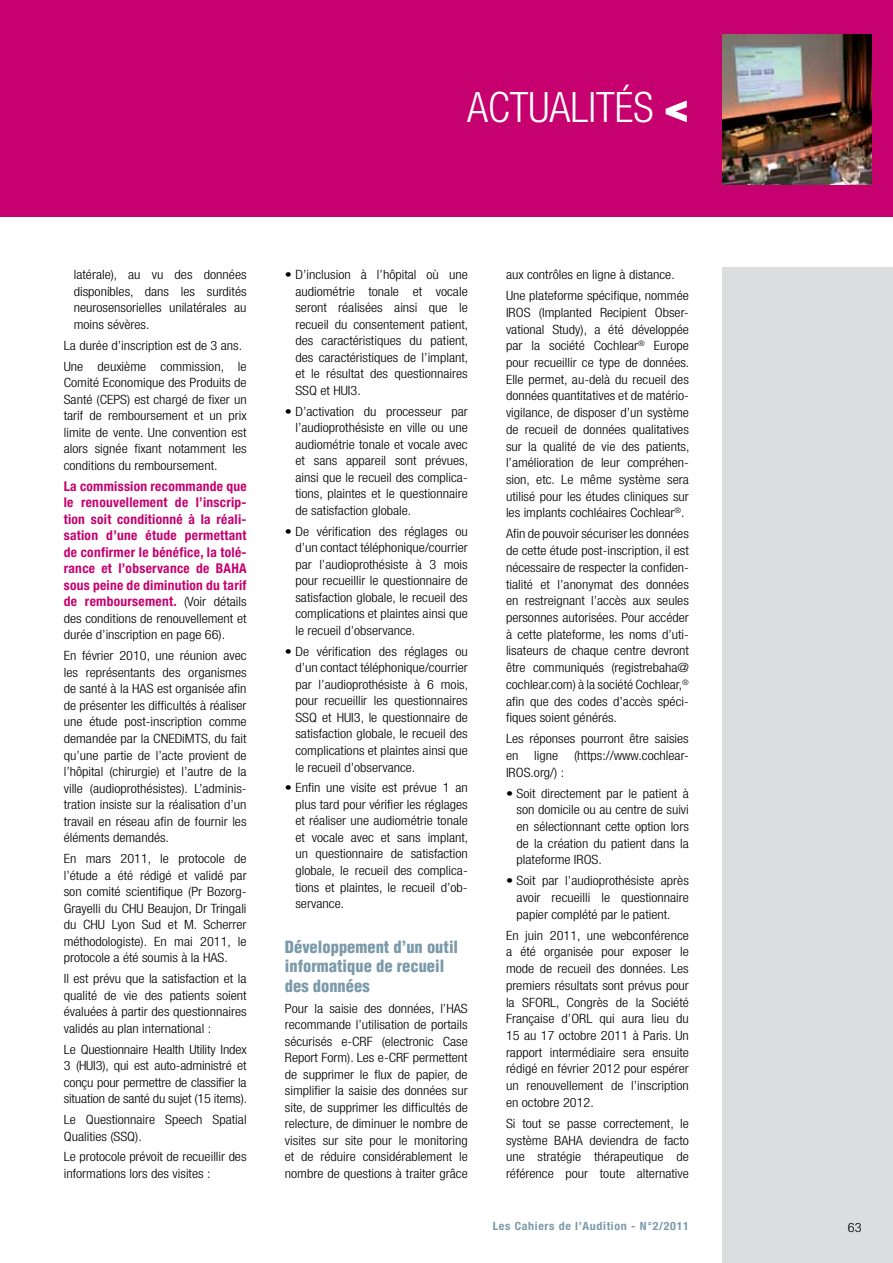
<style>
.page{position:relative;width:893px;height:1263px;background:#fff}
.page>*{position:absolute;margin:0;border:0;box-sizing:border-box;transform-origin:0 0}
.t1{font:300 condensed 42px "Helvetica Neue";color:#fff}
.t2{font:900 condensed 16.5px/19.5px "Helvetica";color:#7b9aa9}
.t3{font:700 condensed 13.5px/16.5px "Helvetica Neue";letter-spacing:.02em;color:#c6006f;text-align:justify}
.t4{font:300 condensed 12.9px/16.5px "Helvetica Neue";color:#000;text-align:justify;scale:1.11 1}
.t5{font:700 condensed 11.4px "Helvetica Neue";letter-spacing:.055em;color:#7b9aa9;scale:1.05 1}
.s1{font-weight:900;font-stretch:normal}
.s2{font-weight:300;font-size:12.9px;color:#000}
</style>
<div class="page">
<div style="left:723px;top:268px;width:170px;height:995px;background:#dcddde"></div>
<div style="left:0;top:0;width:893px;height:217px;background:#c6006f"></div>
<img style="left:723px;top:34px;width:149px;height:151px">
<h1 class="t1" style="left:467px;top:83px;width:223px">ACTUALITÉS <span class="s1">&lt;</span></h1>
<p class="t4" style="left:74px;top:266px;width:157px">latérale), au vu des données disponibles, dans les surdités neurosensorielles unilatérales au moins sévères.</p>
<p class="t4" style="left:64px;top:335px;width:166px;line-height:20.9px">La durée d’inscription est de 3 ans.<br>Une deuxième commission, le</p>
<p class="t4" style="left:64px;top:374px;width:166px">Comité Economique des Produits de Santé (CEPS) est chargé de fixer un tarif de remboursement et un prix limite de vente. Une convention est alors signée fixant notamment les conditions du remboursement.</p>
<p class="t3" style="left:64px;top:477px;width:184px">La commission recommande que le renouvellement de l’inscrip&shy;tion soit conditionné à la réali&shy;sation d’une étude permettant de confirmer le bénéfice, la tolé&shy;rance et l’observance de BAHA sous peine de diminution du tarif de remboursement. <span class="s2">(Voir détails</span></p>
<p class="t4" style="left:64px;top:610px;width:166px">des conditions de renouvellement et durée d’inscription en page 66).</p>
<p class="t4" style="left:64px;top:647px;width:166px">En février 2010, une réunion avec les représentants des organismes de santé à la HAS est organisée afin de présenter les difficultés à réaliser une étude post-inscription comme demandée par la CNEDiMTS, du fait qu’une partie de l’acte provient de l’hôpital (chirurgie) et l’autre de la ville (audioprothésistes). L’adminis&shy;tration insiste sur la réalisation d’un travail en réseau afin de fournir les éléments demandés.</p>
<p class="t4" style="left:64px;top:850px;width:166px">En mars 2011, le protocole de l’étude a été rédigé et validé par son comité scientifique (Pr Bozorg-Grayelli du CHU Beaujon, Dr Tringali du CHU Lyon Sud et M. Scherrer méthodologiste). En mai 2011, le protocole a été soumis à la HAS.</p>
<p class="t4" style="left:64px;top:970px;width:166px">Il est prévu que la satisfaction et la qualité de vie des patients soient évaluées à partir des questionnaires validés au plan international :</p>
<p class="t4" style="left:64px;top:1041px;width:167px">Le Questionnaire Health Utility Index 3 (HUI3), qui est auto-administré et conçu pour permettre de classifier la situation de santé du sujet (15 items).</p>
<p class="t4" style="left:64px;top:1111px;width:166px">Le Questionnaire Speech Spatial<br>Qualities (SSQ).</p>
<p class="t4" style="left:64px;top:1148px;width:166px">Le protocole prévoit de recueillir des informations lors des visites :</p>
<p class="t4" style="left:295px;top:266px;width:157px;text-indent:-11px">• D’inclusion à l’hôpital où une audiométrie tonale et vocale seront réalisées ainsi que le recueil du consentement patient, des caractéristiques du patient, des caractéristiques de l’implant, et le résultat des questionnaires SSQ et HUI3.</p>
<p class="t4" style="left:295px;top:403px;width:157px;text-indent:-11px">• D’activation du processeur par l’audioprothésiste en ville ou une audiométrie tonale et vocale avec et sans appareil sont prévues, ainsi que le recueil des complica&shy;tions, plaintes et le questionnaire de satisfaction globale.</p>
<p class="t4" style="left:295px;top:523px;width:157px;text-indent:-11px">• De vérification des réglages ou d’un contact téléphonique/courrier par l’audioprothésiste à 3 mois pour recueillir le questionnaire de satisfaction globale, le recueil des complications et plaintes ainsi que le recueil d’observance.</p>
<p class="t4" style="left:295px;top:643px;width:157px;text-indent:-11px">• De vérification des réglages ou d’un contact téléphonique/courrier par l’audioprothésiste à 6 mois, pour recueillir les questionnaires SSQ et HUI3, le questionnaire de satisfaction globale, le recueil des complications et plaintes ainsi que le recueil d’observance.</p>
<p class="t4" style="left:295px;top:779px;width:157px;text-indent:-11px">• Enfin une visite est prévue 1 an plus tard pour vérifier les réglages et réaliser une audiométrie tonale et vocale avec et sans implant, un questionnaire de satisfaction globale, le recueil des complica&shy;tions et plaintes, le recueil d’ob&shy;servance.</p>
<p class="t2" style="left:285px;top:937px;width:175px">Développement d’un outil informatique de recueil des données</p>
<p class="t4" style="left:285px;top:1000px;width:166px">Pour la saisie des données, l’HAS recommande l’utilisation de portails sécurisés e-CRF (electronic Case Report Form). Les e-CRF permettent de supprimer le flux de papier, de simplifier la saisie des données sur site, de supprimer les difficultés de relecture, de diminuer le nombre de visites sur site pour le monitoring et de réduire considérablement le nombre de questions à traiter grâce</p>
<p class="t4" style="left:506px;top:264px;width:166px;line-height:21px">aux contrôles en ligne à distance.<br>Une plateforme spécifique, nommée</p>
<p class="t4" style="left:506px;top:304px;width:167px">IROS (Implanted Recipient Obser&shy;vational Study), a été développée par la société Cochlear<sup>®</sup> Europe pour recueillir ce type de données.<br>Elle permet, au-delà du recueil des données quantitatives et de matério&shy;vigilance, de disposer d’un système de recueil de données qualitatives sur la qualité de vie des patients, l’amélioration de leur compréhen&shy;sion, etc. Le même système sera utilisé pour les études cliniques sur les implants cochléaires Cochlear<sup>®</sup>.</p>
<p class="t4" style="left:506px;top:525px;width:166px">Afin de pouvoir sécuriser les données de cette étude post-inscription, il est nécessaire de respecter la confiden&shy;tialité et l’anonymat des données en restreignant l’accès aux seules personnes autorisées. Pour accéder à cette plateforme, les noms d’uti&shy;lisateurs de chaque centre devront être communiqués (registrebaha@ cochlear.com) à la société Cochlear,<sup>® </sup>afin que des codes d’accès spéci&shy;fiques soient générés.</p>
<p class="t4" style="left:506px;top:730px;width:166px">Les réponses pourront être saisies en ligne (https://www.cochlear-IROS.org/) :</p>
<p class="t4" style="left:517px;top:784px;width:157px;text-indent:-11px">• Soit directement par le patient à son domicile ou au centre de suivi en sélectionnant cette option lors de la création du patient dans la plateforme IROS.</p>
<p class="t4" style="left:517px;top:872px;width:157px;text-indent:-11px">• Soit par l’audioprothésiste après avoir recueilli le questionnaire papier complété par le patient.</p>
<p class="t4" style="left:506px;top:927px;width:166px">En juin 2011, une webconférence a été organisée pour exposer le mode de recueil des données. Les premiers résultats sont prévus pour la SFORL, Congrès de la Société Française d’ORL qui aura lieu du 15 au 17 octobre 2011 à Paris. Un rapport intermédiaire sera ensuite rédigé en février 2012 pour espérer un renouvellement de l’inscription en octobre 2012.</p>
<p class="t4" style="left:506px;top:1115px;width:166px">Si tout se passe correctement, le système BAHA deviendra de facto une stratégie thérapeutique de référence pour toute alternative</p>
<p class="t5" style="left:493px;top:1219px;width:188px">Les Cahiers de l’Audition - N°2/2011</p>
<p class="t4" style="left:848px;top:1219px;width:14px">63</p>
</div>
